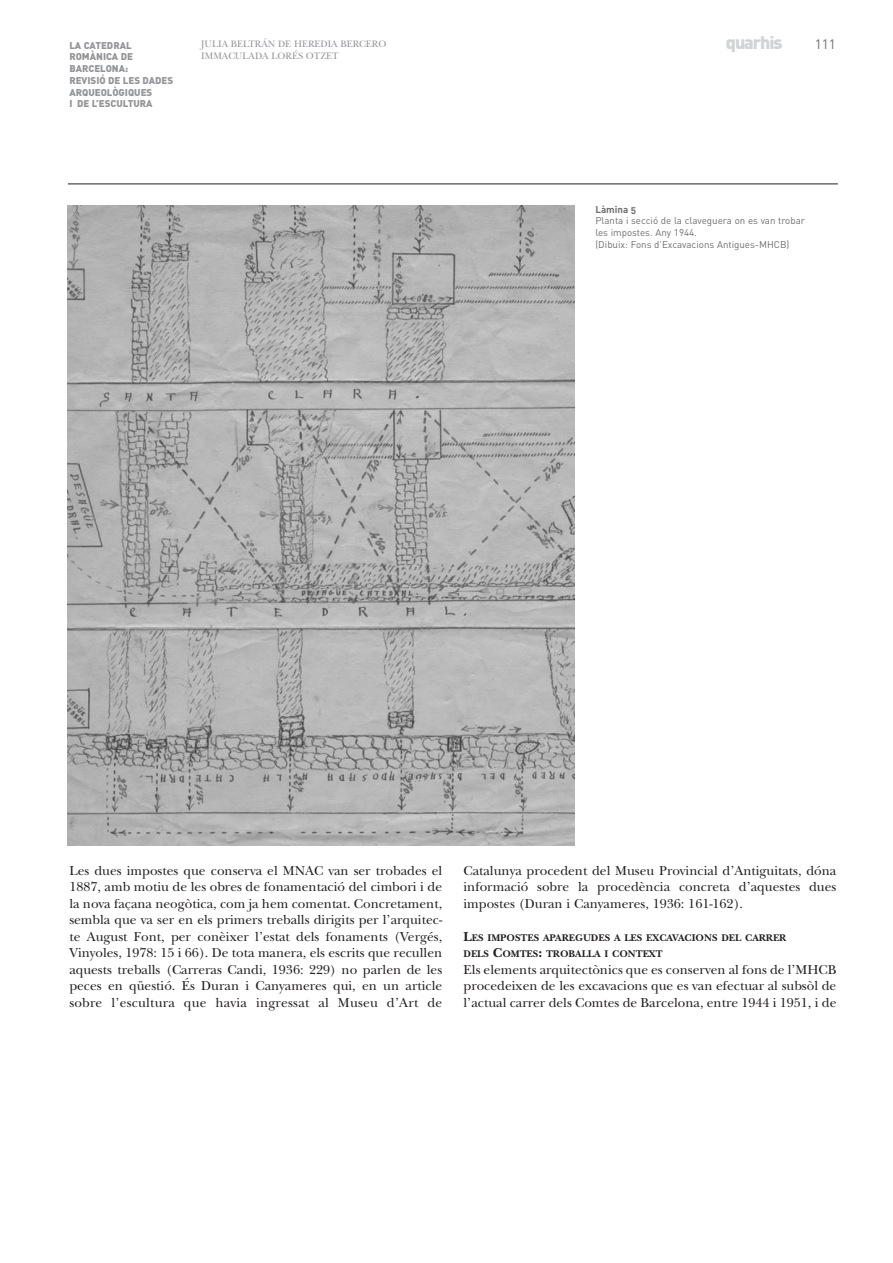
<style>
.page{position:relative;width:893px;height:1263px;background:#fff}
.page>*{position:absolute;margin:0;border:0;box-sizing:border-box;transform-origin:0 0}
.t1{font:900 18px "DIN";letter-spacing:-.06em;color:#d1d3d4}
.t2{font:13.5px/16.5px "New Baskerville";color:#231f20;text-align:justify}
.t3{font:13.5px "DIN";color:#6d6e70}
.t4{font:700 10.2px/16.5px "New Baskerville";color:#231f20}
.t5{font:9.75px/11.7px "DIN";color:#6d6e70}
.t6{font:900 9.75px/11.7px "DIN";color:#939598}
.t7{font:9.75px/11.7px "New Baskerville";color:#939598}
.t8{font:9.75px "DIN Bold Alternate";color:#6d6e70}
.s1{font-size:13.5px}
</style>
<div class="page">
<img style="left:68px;top:205px;width:506px;height:640px">
<hr style="left:68px;top:184px;width:769px;height:1px;background:#231f20">
<p class="t6" style="left:69px;top:40px;width:64px">LA CATEDRAL</p>
<h1 class="t1" style="left:725px;top:36px;width:58px">quarhis</h1>
<p class="t3" style="left:814px;top:39px;width:23px">111</p>
<p class="t6" style="left:69px;top:52px;width:105px">ROMÀNICA DE<br>BARCELONA:<br>REVISIÓ DE LES DADES<br>ARQUEOLÒGIQUES<br>I DE L’ESCULTURA</p>
<p class="t7" style="left:201px;top:40px;width:187px">JULIA BELTRÁN DE HEREDIA BERCERO<br>IMMACULADA LORÉS OTZET</p>
<p class="t8" style="left:595px;top:206px;width:42px">Làmina 5</p>
<p class="t5" style="left:595px;top:216px;width:211px">Planta i secció de la claveguera on es van trobar les impostes. Any 1944.<br>(Dibuix: Fons d’Excavacions Antigues-MHCB)</p>
<p class="t2" style="left:69px;top:864px;width:374px">Les dues impostes que conserva el MNAC van ser trobades el 1887, amb motiu de les obres de fonamentació del cimbori i de la nova façana neogòtica, com ja hem comentat. Concretament, sembla que va ser en els primers treballs dirigits per l’arquitec&shy;te August Font, per conèixer l’estat dels fonaments (Vergés, Vinyoles, 1978: 15 i 66). De tota manera, els escrits que recullen aquests treballs (Carreras Candi, 1936: 229) no parlen de les peces en qüestió. És Duran i Canyameres qui, en un article sobre l’escultura que havia ingressat al Museu d’Art de</p>
<p class="t2" style="left:463px;top:864px;width:374px">Catalunya procedent del Museu Provincial d’Antiguitats, dóna informació sobre la procedència concreta d’aquestes dues impostes (Duran i Canyameres, 1936: 161-162).</p>
<p class="t4" style="left:463px;top:930px;width:324px"><span class="s1">L</span>ES IMPOSTES APAREGUDES A LES EXCAVACIONS DEL CARRER<br>DELS <span class="s1">C</span>OMTES<span class="s1">:</span> TROBALLA I CONTEXT</p>
<p class="t2" style="left:463px;top:963px;width:374px">Els elements arquitectònics que es conserven al fons de l’MHCB procedeixen de les excavacions que es van efectuar al subsòl de l’actual carrer dels Comtes de Barcelona, entre 1944 i 1951, i de</p>
</div>
